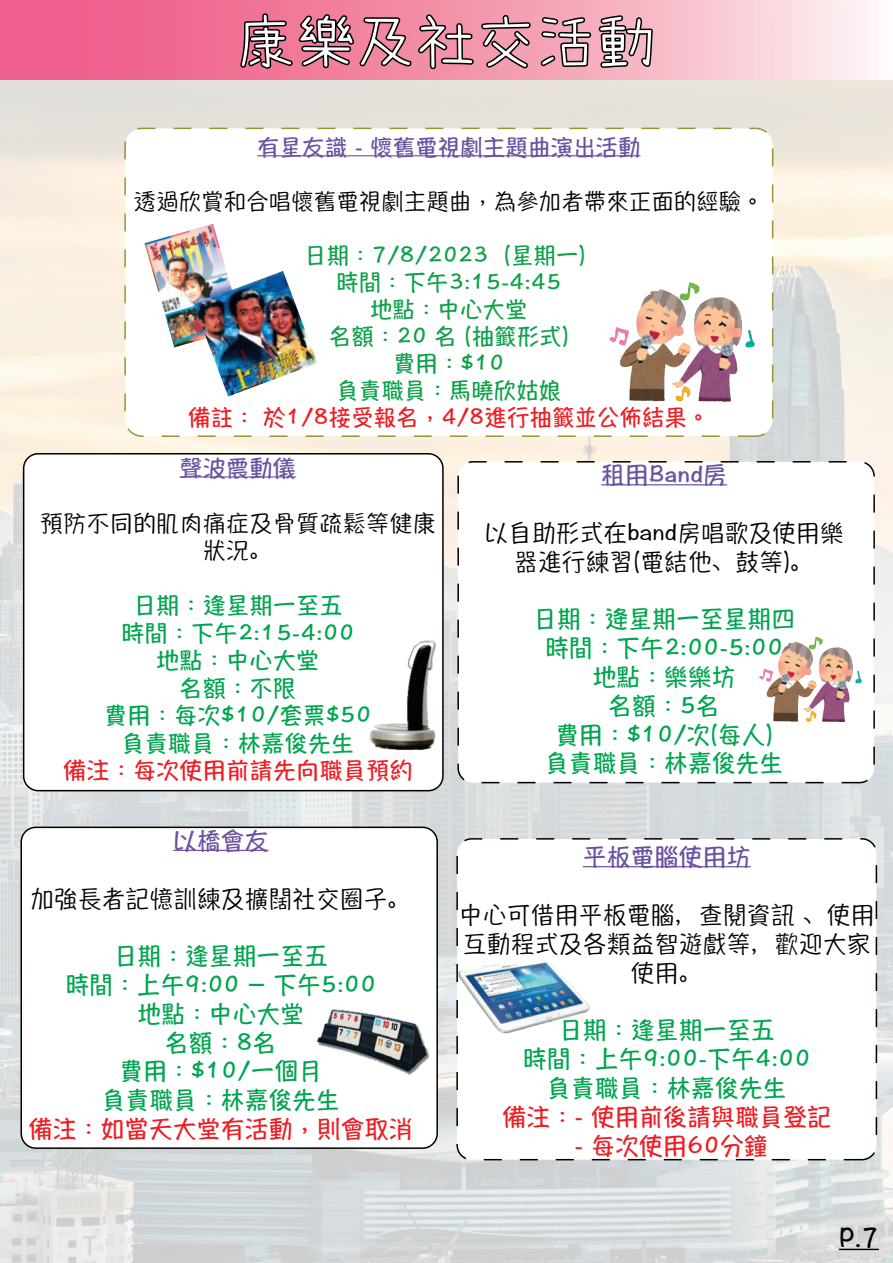
<style>
.page{position:relative;width:893px;height:1263px;background:#fff}
.page>*{position:absolute;margin:0;border:0;box-sizing:border-box;transform-origin:0 0}
.t1{font:60px "Seto Font SP";color:#fff}
.t2{font:28.35px "Hannotate SC W7";color:#000;scale:.9 1}
.t3{font:24px/28.8px "Hannotate TC W7";color:#00a54f;text-align:center}
.t4{font:24px/28.8px "Hannotate SC W5";color:#000;text-align:center}
.t5{font:24px "Hannotate TC W7";color:#ee1d23}
.t6{font:24px "Hannotate TC W7";color:#6b51a1}
.t7{font:22.95px/27.5px "Hannotate TC W7";color:#00a54f;text-align:center}
.t8{font:22.95px/27.5px "Hannotate SC W5";color:#000;text-align:center}
.t9{font:22.95px "Hannotate TC W7";color:#ee1d23}
.t10{font:22.95px "Hannotate TC W7";color:#6b51a1}
.t11{font:22.5px/27px "Hannotate TC W7";color:#0fa14a;text-align:center}
.t12{font:22.5px "Hannotate TC W5";color:#000}
.t13{font:22.5px "Hannotate TC W7";color:#ee1d23}
.t14{font:22.5px "Hannotate TC W7";color:#6b51a1}
</style>
<div class="page">
<img style="left:0;top:80px;width:893px;height:1183px">
<hr style="left:839px;top:1249px;width:40px;height:1px;background:#000">
<div style="left:458px;top:462px;width:416px;height:321px;background:#fff;border-radius:15px"></div>
<div style="left:457px;top:461px;width:418px;height:322px;border:2px dashed #000;border-radius:15px"></div>
<hr style="left:601px;top:484px;width:126px;height:1px;background:#6b51a1">
<img style="left:759px;top:636px;width:103px;height:86px">
<div style="left:24px;top:454px;width:419px;height:337px;background:#fff;border-radius:15px"></div>
<div style="left:23px;top:453px;width:421px;height:338px;border:2px solid #000;border-radius:15px"></div>
<hr style="left:180px;top:476px;width:116px;height:1px;background:#6b51a1">
<img style="left:369px;top:635px;width:74px;height:120px">
<div style="left:125px;top:128px;width:648px;height:308px;background:#fff;border-radius:17px"></div>
<div style="left:124px;top:128px;width:649px;height:309px;border:2px dashed #989535;border-radius:17px"></div>
<hr style="left:257px;top:155px;width:383px;height:1px;background:#6b51a1">
<img style="left:144px;top:224px;width:82px;height:123px">
<img style="left:194px;top:271px;width:123px;height:125px">
<img style="left:609px;top:282px;width:145px;height:119px">
<svg style="left:0;top:0;width:869px;height:80px;background:#f399b1"></svg>
<svg style="left:240px;top:13px;width:234px;height:57px;background:#c0687f"></svg>
<svg style="left:480px;top:14px;width:51px;height:55px;background:#c57e8e"></svg>
<svg style="left:540px;top:16px;width:52px;height:52px;background:#c08390"></svg>
<svg style="left:598px;top:14px;width:54px;height:55px;background:#b68590"></svg>
<div style="left:21px;top:827px;width:416px;height:321px;background:#fff;border-radius:15px"></div>
<div style="left:21px;top:826px;width:417px;height:323px;border:2px solid #000;border-radius:15px"></div>
<hr style="left:173px;top:850px;width:95px;height:1px;background:#6b51a1">
<img style="left:316px;top:996px;width:126px;height:84px">
<div style="left:457px;top:839px;width:419px;height:321px;background:#fff;border-radius:15px"></div>
<div style="left:456px;top:838px;width:421px;height:322px;border:2px dashed #000;border-radius:15px"></div>
<hr style="left:583px;top:866px;width:168px;height:1px;background:#6b51a1">
<img style="left:457px;top:957px;width:133px;height:78px">
<h1 class="t1" style="left:236px;top:7px;width:422px">康樂及社交活動</h1>
<p class="t14" style="left:257px;top:132px;width:385px">有星友識 - 懷舊電視劇主題曲演出活動</p>
<p class="t12" style="left:134px;top:186px;width:632px">透過欣賞和合唱懷舊電視劇主題曲，為參加者帶來正面的經驗。</p>
<p class="t11" style="left:304px;top:240px;width:298px">日期：7/8/2023（星期一）時間：下午3:15-4:45<br>地點：中心大堂<br>名額：20 名 (抽籤形式)<br>費用：$10<br>負責職員：馬曉欣姑娘</p>
<p class="t13" style="left:188px;top:402px;width:523px">備註︰ 於1/8接受報名，4/8進行抽籤並公佈結果。</p>
<p class="t10" style="left:180px;top:453px;width:118px">聲波震動儀</p>
<p class="t8" style="left:40px;top:508px;width:398px">預防不同的肌肉痛症及骨質疏鬆等健康狀況。</p>
<p class="t7" style="left:104px;top:590px;width:269px">日期：逢星期一至五<br>時間：下午2:15-4:00<br>地點：中心大堂<br>名額：不限<br>費用：每次$10/套票$50負責職員：林嘉俊先生</p>
<p class="t9" style="left:63px;top:755px;width:351px">備注：每次使用前請先向職員預約</p>
<p class="t6" style="left:173px;top:825px;width:97px">以橋會友</p>
<p class="t4" style="left:30px;top:883px;width:382px">加強長者記憶訓練及擴闊社交圈子。</p>
<p class="t3" style="left:65px;top:940px;width:312px">日期：逢星期一至五<br>時間：上午9:00 – 下午5:00地點：中心大堂<br>名額：8名<br>費用：$10/一個月<br>負責職員︰林嘉俊先生</p>
<p class="t5" style="left:29px;top:1113px;width:385px">備注：如當天大堂有活動，則會取消</p>
<p class="t6" style="left:601px;top:459px;width:127px">租用Band房</p>
<p class="t4" style="left:484px;top:517px;width:361px">以自助形式在band房唱歌及使用樂器進行練習(電結他、鼓等)。</p>
<p class="t3" style="left:533px;top:604px;width:263px">日期：逄星期一至星期四時間：下午2:00-5:00地點：樂樂坊<br>名額：5名<br>費用：$10/次(每人)<br>負責職員︰林嘉俊先生</p>
<p class="t6" style="left:583px;top:841px;width:169px">平板電腦使用坊</p>
<p class="t4" style="left:459px;top:899px;width:417px">中心可借用平板電腦，查閱資訊 、使用互動程式及各類益智遊戲等，歡迎大家使用。</p>
<p class="t3" style="left:523px;top:1014px;width:290px">日期：逢星期一至五<br>時間：上午9:00-下午4:00負責職員：林嘉俊先生</p>
<p class="t5" style="left:502px;top:1100px;width:330px">備注：- 使用前後請與職員登記</p>
<p class="t5" style="left:574px;top:1130px;width:195px">- 每次使用60分鐘</p>
<p class="t2" style="left:839px;top:1219px;width:46px">P.7</p>
</div>
